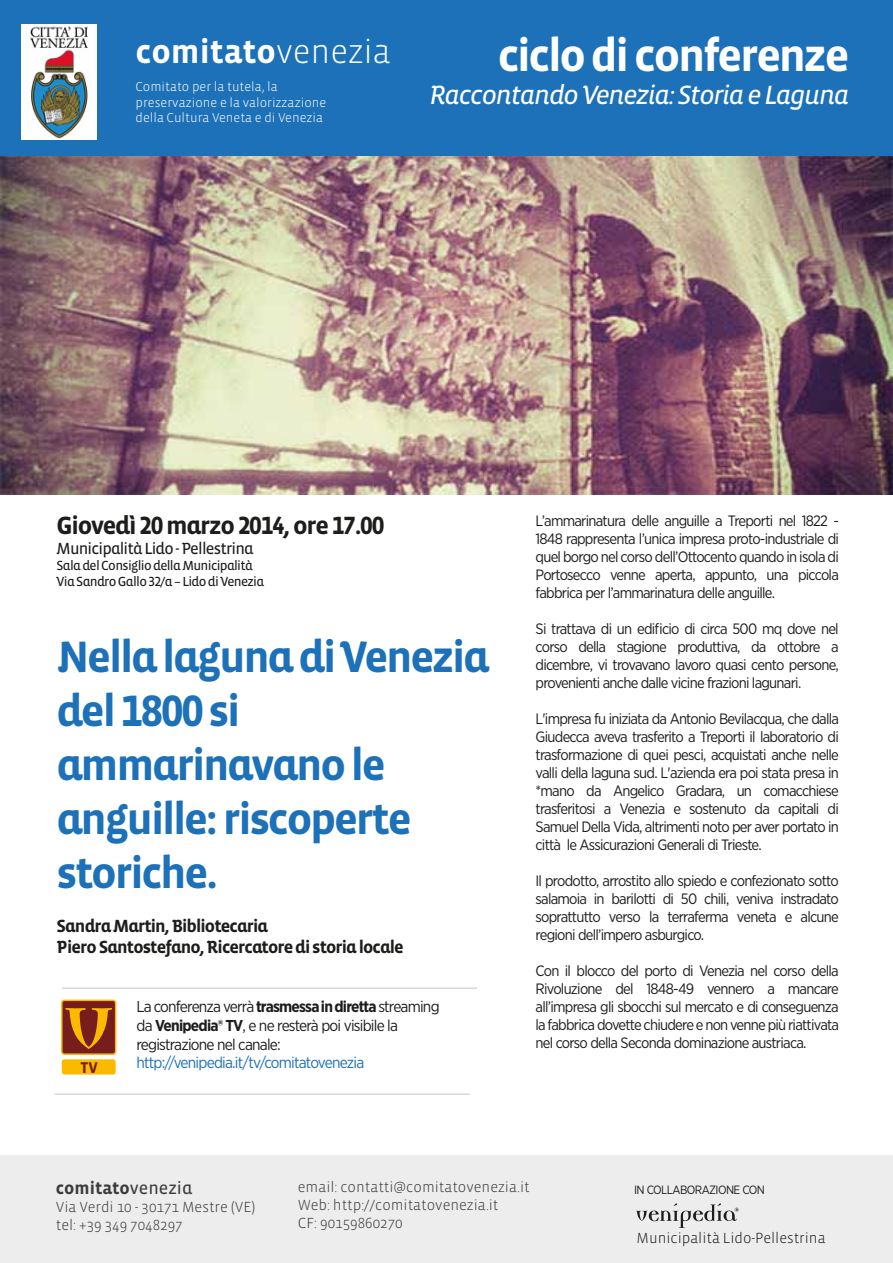
<style>
.page{position:relative;width:893px;height:1263px;background:#fff}
.page>*{position:absolute;margin:0;border:0;box-sizing:border-box;transform-origin:0 0}
.t1{font:700 46.5px "Vista Sans";letter-spacing:-.05em;color:#fff}
.t2{font:700 45px/54px "Vista Sans Alt";letter-spacing:-.05em;color:#1d71b8}
.t3{font:700 34.2px "Vista Sans";color:#fff}
.t4{font:27px "Vista Sans Alt Reg Ita";letter-spacing:-.05em;color:#fff}
.t5{font:700 25.5px "Vista Sans Alt";letter-spacing:-.05em;color:#1d1d1b}
.t6{font:700 18px/21.6px "Vista Sans Alt";letter-spacing:-.05em;color:#1d1d1b}
.t7{font:700 18px "Vista Sans";color:#3c3c3b}
.t8{font:16.5px "Vista Sans Alt Reg";letter-spacing:-.05em;color:#1d1d1b}
.t9{font:700 16.05px "Vista Sans";color:#771d1d}
.t10{font:15.75px/18.9px "Gotham Narrow";letter-spacing:-.05em;color:#1d1d1b}
.t11{font:15.75px "Gotham Narrow";letter-spacing:-.05em;color:#1d71b8}
.t12{font:15px/18px "Gotham Narrow";letter-spacing:-.05em;color:#1d1d1b;text-align:justify}
.t13{font:300 15px/18px "Vista Sans";color:#3c3c3b}
.t14{font:300 15px "Vista Sans";color:#1d1d1b}
.t15{font:13.5px/16.2px "Vista Sans Alt Reg";letter-spacing:-.05em;color:#1d1d1b}
.t16{font:300 13.2px/15.8px "Vista Sans";color:#fff}
.t17{font:12px "Gotham Narrow";letter-spacing:-.05em;color:#1d1d1b}
.s1{font-weight:300}
.s2{font-weight:700}
.s3{font-family:"Vista Sans Alt Reg";font-weight:400}
</style>
<div class="page">
<div style="left:0;top:0;width:893px;height:163px;background:#1d71b8"></div>
<div style="left:0;top:1155px;width:893px;height:108px;background:#ededed"></div>
<div style="left:62px;top:1059px;width:54px;height:15px;background:#fbba00;border-radius:3px"></div>
<div style="left:62px;top:1000px;width:54px;height:54px;background:#771d1d;border-radius:3px"></div>
<div style="left:61px;top:999px;width:55px;height:56px;border:2px solid #fbba00;border-radius:3px"></div>
<svg style="left:65px;top:1008px;width:47px;height:41px"></svg>
<hr style="left:62px;top:988px;width:415px;height:1px;background:#c6c6c6">
<hr style="left:55px;top:1094px;width:415px;height:1px;background:#c6c6c6">
<svg style="left:636px;top:1203px;width:103px;height:25px"></svg>
<img style="left:21px;top:25px;width:76px;height:115px">
<img style="left:1px;top:157px;width:891px;height:337px">
<h3 class="t3" style="left:135px;top:34px;width:257px">comitato<span class="s1">venezia</span></h3>
<p class="t16" style="left:135px;top:79px;width:192px">Comitato per la tutela, la preservazione e la valorizzazione della Cultura Veneta e di Venezia</p>
<h1 class="t1" style="left:498px;top:32px;width:353px">ciclo di conferenze</h1>
<h3 class="t4" style="left:429px;top:81px;width:422px">RaccontandoVenezia: Storiae Laguna</h3>
<h3 class="t5" style="left:56px;top:512px;width:330px">Giovedì20marzo2014,ore 17.00</h3>
<p class="t8" style="left:56px;top:540px;width:199px">Municipalità Lido - Pellestrina</p>
<p class="t15" style="left:56px;top:557px;width:209px">Sala del Consigliodella Municipalità<br>Via SandroGallo 32/a –Lido di Venezia</p>
<h2 class="t2" style="left:56px;top:631px;width:435px">Nella lagunadi Venezia del 1800 si ammarinavano le anguille:riscoperte storiche.</h2>
<p class="t6" style="left:56px;top:915px;width:349px">Sandra Martin, Bibliotecaria<br>PieroSantostefano,Ricercatore di storia locale</p>
<p class="t9" style="left:80px;top:1059px;width:19px">TV</p>
<p class="t10" style="left:137px;top:996px;width:305px">La conferenza verrà <span class="s2">trasmessaindiretta</span>streaming da <span class="s2">Venipedia® TV</span>, e ne resterà poi visibile la registrazione nel canale:</p>
<p class="t11" style="left:137px;top:1053px;width:229px">http://venipedia.it/tv/comitatovenezia</p>
<p class="t12" style="left:536px;top:511px;width:305px">L’ammarinatura delle anguille a Treporti nel 1822 - 1848 rappresenta l’unica impresa proto-industriale di quel borgo nel corso dell’Ottocento quando in isola di Portosecco venne aperta, appunto, una piccola fabbrica per l’ammarinatura delle anguille.</p>
<p class="t12" style="left:535px;top:619px;width:305px">Si trattava di un edificio di circa 500 mq dove nel corso della stagione produttiva, da ottobre a dicembre, vi trovavano lavoro quasi cento persone, provenienti anche dalle vicine frazioni lagunari.</p>
<p class="t12" style="left:535px;top:709px;width:305px">L'impresa fu iniziata da Antonio Bevilacqua, che dalla Giudecca aveva trasferito a Treporti il laboratorio di trasformazione di quei pesci, acquistati anche nelle valli della laguna sud. L'azienda era poi stata presa in *mano da Angelico Gradara, un comacchiese trasferitosi a Venezia e sostenuto da capitali di Samuel Della Vida, altrimenti noto per aver portato in città le Assicurazioni Generali di Trieste.</p>
<p class="t12" style="left:536px;top:871px;width:305px">Il prodotto, arrostito allo spiedo e confezionato sotto salamoia in barilotti di 50 chili, veniva instradato soprattutto verso la terraferma veneta e alcune regioni dell’impero asburgico.</p>
<p class="t12" style="left:536px;top:961px;width:305px">Con il blocco del porto di Venezia nel corso della Rivoluzione del 1848-49 vennero a mancare all’impresa gli sbocchi sul mercato e di conseguenza la fabbrica dovette chiudere e non venne più riattivata nel corso della Seconda dominazione austriaca.</p>
<p class="t7" style="left:56px;top:1179px;width:138px">comitato<span class="s3">venezia</span></p>
<p class="t13" style="left:56px;top:1198px;width:201px">Via Verdi 10 - 30171 Mestre (VE) tel: +39 349 7048297</p>
<p class="t13" style="left:298px;top:1178px;width:233px">email: contatti@comitatovenezia.it<br>Web: http://comitatovenezia.it<br>CF: 90159860270</p>
<p class="t17" style="left:634px;top:1182px;width:132px">IN COLLABORAZIONE CON</p>
<p class="t14" style="left:636px;top:1230px;width:191px">Municipalità Lido-Pellestrina</p>
</div>
